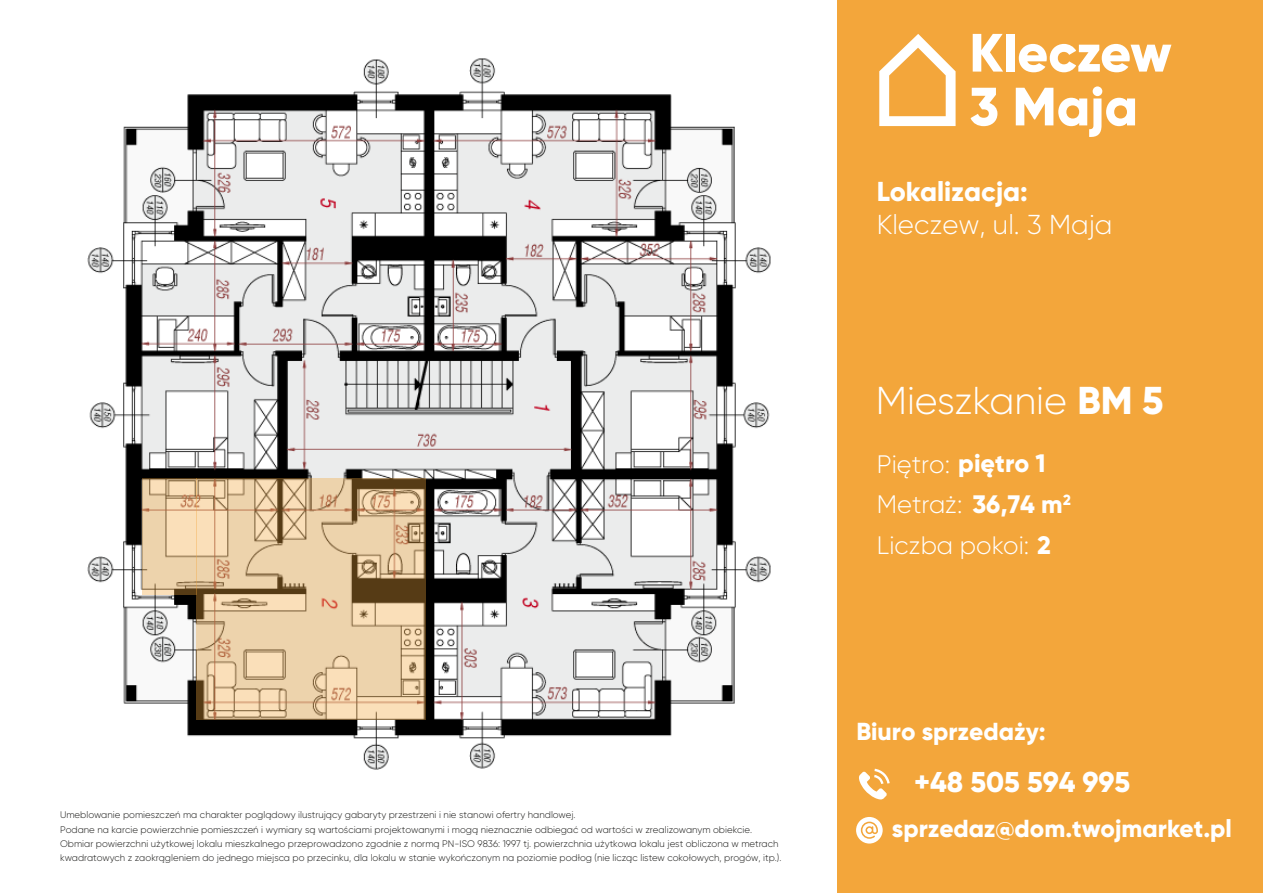
<style>
.page{position:relative;width:1263px;height:893px;background:#fff}
.page>*{position:absolute;margin:0;border:0;box-sizing:border-box;transform-origin:0 0}
.t1{font:300 38.85px "Gilroy";color:#fff}
.t2{font:800 28.65px "Gilroy";color:#fff}
.t3{font:300 27.3px "Gilroy";color:#fff}
.t4{font:800 27.3px "Gilroy";color:#fff}
.t5{font:300 25.2px/40.8px "Gilroy";color:#fff}
.t6{font:800 24.6px "Gilroy";color:#fff}
.t7{font:300 9.6px/14.4px "Gilroy";color:#1d1d1b}
.s1{font-weight:800}
</style>
<div class="page">
<img style="left:87px;top:58px;width:684px;height:712px">
<svg style="left:196px;top:478px;width:230px;height:242px;background:#d8bc96"></svg>
<svg style="left:142px;top:478px;width:54px;height:117px;background:#e4c8a2"></svg>
<div style="left:837px;top:0;width:426px;height:893px;background:#f3a63b"></div>
<svg style="left:859px;top:769px;width:31px;height:30px"></svg>
<svg style="left:856px;top:817px;width:27px;height:26px"></svg>
<svg style="left:879px;top:34px;width:76px;height:92px"></svg>
<svg style="left:973px;top:34px;width:30px;height:38px"></svg>
<div style="left:1006px;top:34px;width:8px;height:38px;background:#fff"></div>
<svg style="left:1019px;top:44px;width:152px;height:28px"></svg>
<svg style="left:970px;top:88px;width:27px;height:38px"></svg>
<svg style="left:1016px;top:86px;width:119px;height:51px"></svg>
<p class="t7" style="left:60px;top:807px;width:723px">Umeblowanie pomieszczeń ma charakter poglądowy ilustrujący gabaryty przestrzeni i nie stanowi ofertry handlowej.<br>Podane na karcie powierzchnie pomieszczeń i wymiary są wartościami projektowanymi i mogą nieznacznie odbiegać od wartości w zrealizowanym obiekcie.<br>Obmiar powierzchni użytkowej lokalu mieszkalnego przeprowadzono zgodnie z normą PN-ISO 9836: 1997 tj. powierzchnia użytkowa lokalu jest obliczona w metrach kwadratowych z zaokrągleniem do jednego miejsca po przecinku, dla lokalu w stanie wykończonym na poziomie podłog (nie licząc listew cokołowych, progów, itp.).</p>
<h3 class="t4" style="left:877px;top:175px;width:153px">Lokalizacja:</h3>
<h3 class="t3" style="left:877px;top:208px;width:237px">Kleczew, ul. 3 Maja</h3>
<h1 class="t1" style="left:876px;top:377px;width:289px">Mieszkanie <span class="s1">BM 5</span></h1>
<h3 class="t5" style="left:877px;top:443px;width:196px">Piętro: <span class="s1">piętro 1<br></span>Metraż: <span class="s1">36,74 m</span><sup>2<br></sup>Liczba pokoi: <span class="s1">2</span></h3>
<h3 class="t6" style="left:856px;top:715px;width:191px">Biuro sprzedaży:</h3>
<h2 class="t2" style="left:914px;top:764px;width:218px">+48 505 594 995</h2>
<h3 class="t6" style="left:892px;top:813px;width:342px">sprzedaz@dom.twojmarket.pl</h3>
</div>
